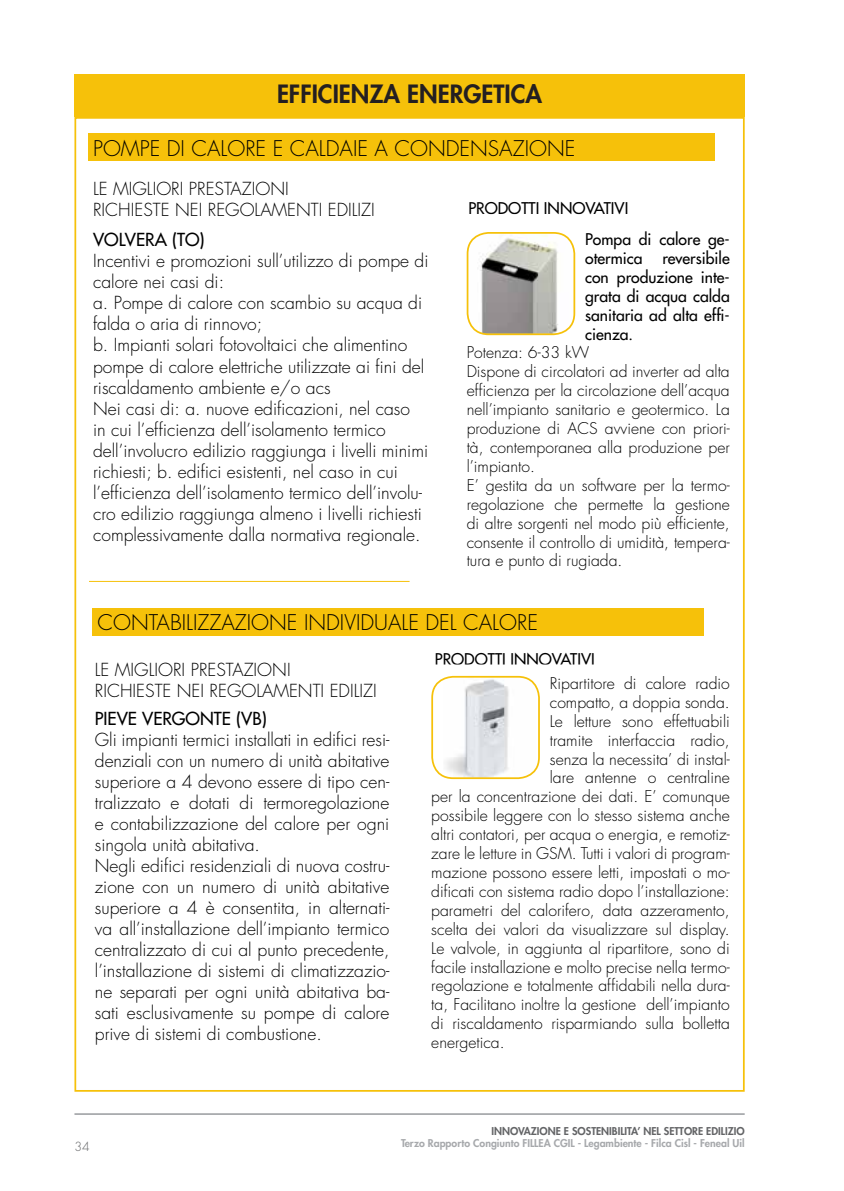
<style>
.page{position:relative;width:844px;height:1191px;background:#fff}
.page>*{position:absolute;margin:0;border:0;box-sizing:border-box;transform-origin:0 0}
.t1{font:800 24.5px "Futura Std";color:#241f21}
.t2{font:300 21px "Futura Std";color:#000}
.t3{font:300 17.5px/21px "Futura Std";color:#000}
.t4{font:500 17.5px "Futura Std";color:#000}
.t5{font:300 15.75px/18.9px "Futura Std";color:#000}
.t6{font:500 15.75px/18.9px "Futura Std";color:#000;text-align:justify}
.t7{font:300 12.25px "Futura Std";color:#636466}
.t8{font:800 10.5px "Futura Std";color:#a7a9ac}
.t9{font:800 10.5px "Futura Std";color:#636466}
</style>
<div class="page">
<hr style="left:74px;top:1113px;width:670px;height:2px;background:#a7a9ac">
<div style="left:74px;top:74px;width:670px;height:43px;background:#f6c10a"></div>
<div style="left:88px;top:134px;width:626px;height:27px;background:#f6c10a"></div>
<div style="left:93px;top:608px;width:611px;height:27px;background:#f6c10a"></div>
<hr style="left:89px;top:581px;width:320px;height:1px;background:#f6c10a">
<img style="left:469px;top:233px;width:105px;height:101px">
<div style="left:466px;top:232px;width:109px;height:103px;border:2px solid #f6c10a;border-radius:21px"></div>
<img style="left:443px;top:677px;width:92px;height:101px">
<div style="left:431px;top:676px;width:108px;height:103px;border:2px solid #f6c10a;border-radius:21px"></div>
<h1 class="t1" style="left:277px;top:78px;width:266px">EFFICIENZA ENERGETICA</h1>
<p class="t2" style="left:93px;top:136px;width:483px">POMPE DI CALORE E CALDAIE A CONDENSAZIONE</p>
<p class="t3" style="left:93px;top:179px;width:283px">LE MIGLIORI PRESTAZIONI<br>RICHIESTE NEI REGOLAMENTI EDILIZI</p>
<p class="t4" style="left:93px;top:229px;width:113px">VOLVERA (TO)</p>
<p class="t3" style="left:93px;top:251px;width:337px">Incentivi e promozioni sull’utilizzo di pompe di calore nei casi di:<br>a. Pompe di calore con scambio su acqua di falda o aria di rinnovo;<br>b. Impianti solari fotovoltaici che alimentino pompe di calore elettriche utilizzate ai fini del riscaldamento ambiente e/o acs<br>Nei casi di: a. nuove edificazioni, nel caso<br>in cui l’efficienza dell’isolamento termico dell’involucro edilizio raggiunga i livelli minimi richiesti; b. edifici esistenti, nel caso in cui l’efficienza dell’isolamento termico dell’involu&shy;cro edilizio raggiunga almeno i livelli richiesti complessivamente dalla normativa regionale.</p>
<p class="t6" style="left:468px;top:199px;width:161px">PRODOTTI INNOVATIVI</p>
<p class="t6" style="left:585px;top:230px;width:146px">Pompa di calore ge&shy;otermica reversibile con produzione inte&shy;grata di acqua calda sanitaria ad alta effi&shy;cienza.</p>
<p class="t5" style="left:466px;top:344px;width:264px">Potenza: 6-33 kW<br>Dispone di circolatori ad inverter ad alta efficienza per la circolazione dell’acqua nell’impianto sanitario e geotermico. La produzione di ACS avviene con priori&shy;tà, contemporanea alla produzione per l’impianto.<br>E’ gestita da un software per la termo&shy;regolazione che permette la gestione di altre sorgenti nel modo più efficiente, consente il controllo di umidità, tempera&shy;tura e punto di rugiada.</p>
<p class="t2" style="left:97px;top:610px;width:442px">CONTABILIZZAZIONE INDIVIDUALE DEL CALORE</p>
<p class="t3" style="left:95px;top:659px;width:283px">LE MIGLIORI PRESTAZIONI<br>RICHIESTE NEI REGOLAMENTI EDILIZI</p>
<p class="t4" style="left:95px;top:707px;width:173px">PIEVE VERGONTE (VB)</p>
<p class="t3" style="left:95px;top:729px;width:296px">Gli impianti termici installati in edifici resi&shy;denziali con un numero di unità abitative superiore a 4 devono essere di tipo cen&shy;tralizzato e dotati di termoregolazione e contabilizzazione del calore per ogni singola unità abitativa.<br>Negli edifici residenziali di nuova costru&shy;zione con un numero di unità abitative superiore a 4 è consentita, in alternati&shy;va all’installazione dell’impianto termico centralizzato di cui al punto precedente, l’installazione di sistemi di climatizzazio&shy;ne separati per ogni unità abitativa ba&shy;sati esclusivamente su pompe di calore prive di sistemi di combustione.</p>
<p class="t6" style="left:435px;top:649px;width:161px">PRODOTTI INNOVATIVI</p>
<p class="t5" style="left:549px;top:674px;width:181px">Ripartitore di calore radio</p>
<p class="t5" style="left:549px;top:693px;width:181px">compatto, a doppia sonda.</p>
<p class="t5" style="left:549px;top:712px;width:181px">Le letture sono effettuabili</p>
<p class="t5" style="left:549px;top:731px;width:181px">tramite interfaccia radio,</p>
<p class="t5" style="left:549px;top:750px;width:181px">senza la necessita’ di instal-</p>
<p class="t5" style="left:549px;top:768px;width:181px">lare antenne o centraline</p>
<p class="t5" style="left:431px;top:787px;width:300px">per la concentrazione dei dati. E’ comunque</p>
<p class="t5" style="left:431px;top:806px;width:300px">possibile leggere con lo stesso sistema anche</p>
<p class="t5" style="left:431px;top:825px;width:300px">altri contatori, per acqua o energia, e remotiz-</p>
<p class="t5" style="left:431px;top:844px;width:300px">zare le letture in GSM. Tutti i valori di program-</p>
<p class="t5" style="left:431px;top:863px;width:300px">mazione possono essere letti, impostati o mo-</p>
<p class="t5" style="left:431px;top:882px;width:300px">dificati con sistema radio dopo l’installazione:</p>
<p class="t5" style="left:431px;top:901px;width:300px">parametri del calorifero, data azzeramento,</p>
<p class="t5" style="left:431px;top:920px;width:300px">scelta dei valori da visualizzare sul display.</p>
<p class="t5" style="left:431px;top:939px;width:300px">Le valvole, in aggiunta al ripartitore, sono di</p>
<p class="t5" style="left:431px;top:957px;width:300px">facile installazione e molto precise nella termo-</p>
<p class="t5" style="left:431px;top:976px;width:300px">regolazione e totalmente affidabili nella dura-</p>
<p class="t5" style="left:431px;top:995px;width:300px">ta, Facilitano inoltre la gestione dell’impianto</p>
<p class="t5" style="left:431px;top:1014px;width:300px">di riscaldamento risparmiando sulla bolletta</p>
<p class="t5" style="left:431px;top:1033px;width:75px">energetica.</p>
<p class="t7" style="left:74px;top:1139px;width:17px">34</p>
<p class="t9" style="left:491px;top:1124px;width:255px">INNOVAZIONE E SOSTENIBILITA’ NEL SETTORE EDILIZIO</p>
<p class="t8" style="left:401px;top:1136px;width:345px">Terzo Rapporto Congiunto FILLEA CGIL - Legambiente - Filca Cisl - Feneal Uil</p>
</div>
